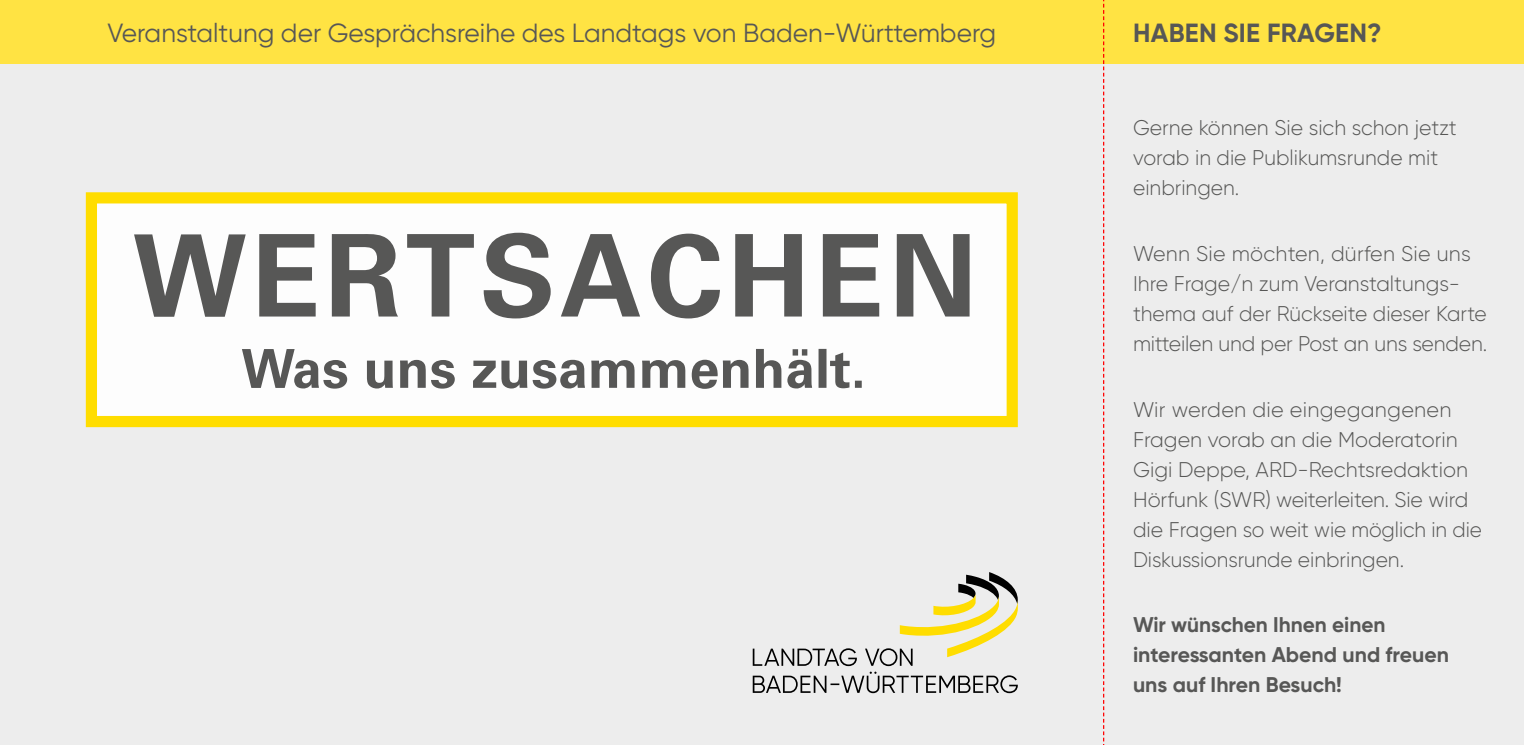
<style>
.page{position:relative;width:1524px;height:745px;background:#fff}
.page>*{position:absolute;margin:0;border:0;box-sizing:border-box;transform-origin:0 0}
.t1{font:26.25px "Gilroy";color:#575756}
.t2{font:700 26.25px "Gilroy";letter-spacing:.01em;color:#575756}
.t3{font:300 21.25px/30px "Gilroy";color:#575756}
.t4{font:700 21.25px/30px "Gilroy";color:#575756}
</style>
<div class="page">
<div style="left:0;top:64px;width:1524px;height:680px;background:#ededed"></div>
<div style="left:0;top:0;width:1524px;height:64px;background:#ffe343"></div>
<div style="left:91px;top:198px;width:921px;height:223px;background:#fff"></div>
<div style="left:86px;top:192px;width:932px;height:235px;border:11px solid #fd0"></div>
<svg style="left:134px;top:232px;width:835px;height:86px"></svg>
<svg style="left:242px;top:348px;width:620px;height:40px"></svg>
<svg style="left:753px;top:572px;width:265px;height:120px"></svg>
<svg style="left:1103px;top:0;width:1px;height:742px"></svg>
<p class="t1" style="left:107px;top:17px;width:890px">Veranstaltung der Gesprächsreihe des Landtags von Baden-Württemberg</p>
<p class="t2" style="left:1133px;top:17px;width:250px">HABEN SIE FRAGEN?</p>
<p class="t3" style="left:1133px;top:113px;width:325px">Gerne können Sie sich schon jetzt vorab in die Publikumsrunde mit einbringen.</p>
<p class="t3" style="left:1133px;top:238px;width:355px">Wenn Sie möchten, dürfen Sie uns Ihre Frage/n zum Veranstaltungs&shy;thema auf der Rückseite dieser Karte mitteilen und per Post an uns senden.</p>
<p class="t3" style="left:1133px;top:393px;width:350px">Wir werden die eingegangenen Fragen vorab an die Moderatorin Gigi Deppe, ARD-Rechtsredaktion Hörfunk (SWR) weiterleiten. Sie wird die Fragen so weit wie möglich in die Diskussionsrunde einbringen.</p>
<p class="t4" style="left:1133px;top:609px;width:317px">Wir wünschen Ihnen einen interessanten Abend und freuen uns auf Ihren Besuch!</p>
</div>
